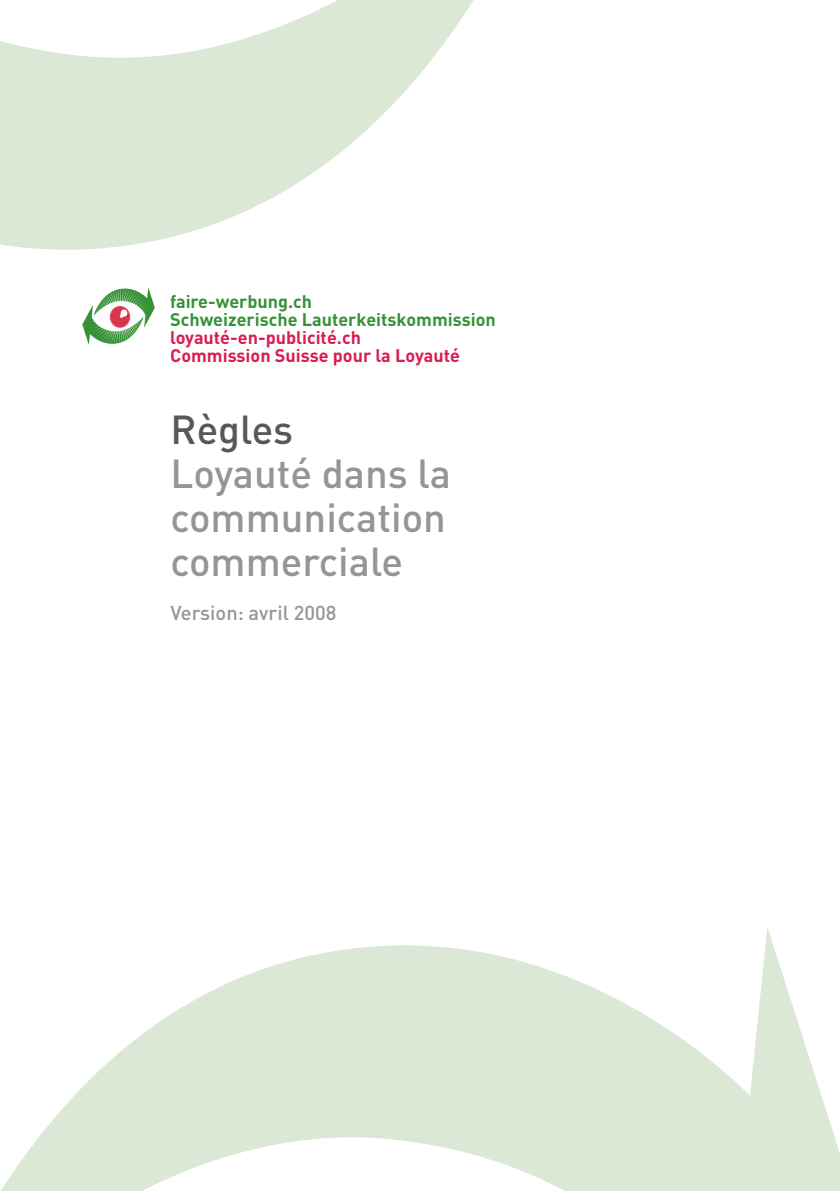
<style>
.page{position:relative;width:840px;height:1191px;background:#fff}
.page>*{position:absolute;margin:0;border:0;box-sizing:border-box;transform-origin:0 0}
.t1{font:500 40px/44px "DIN";color:#939598}
.t2{font:500 40px "DIN";color:#57585a}
.t3{font:500 20px "DIN";color:#939598}
.t4{font:700 18px/18px "DIN";color:#d91c52}
.t5{font:700 18px/18px "DIN";color:#369237}
</style>
<div class="page">
<svg style="left:1px;top:927px;width:838px;height:264px;fill:#dbe8d6"></svg>
<svg style="left:0;top:0;width:474px;height:250px;fill:#dbe8d6"></svg>
<svg style="left:82px;top:287px;width:73px;height:58px"></svg>
<p class="t5" style="left:170px;top:291px;width:327px">faire-werbung.ch<br>Schweizerische Lauterkeitskommission</p>
<p class="t4" style="left:170px;top:327px;width:291px">loyauté-en-publicité.ch<br>Commission Suisse pour la Loyauté</p>
<h1 class="t2" style="left:170px;top:404px;width:124px">Règles</h1>
<h1 class="t1" style="left:170px;top:450px;width:282px">Loyauté dans la communication commerciale</h1>
<p class="t3" style="left:170px;top:600px;width:167px">Version: avril 2008</p>
</div>
